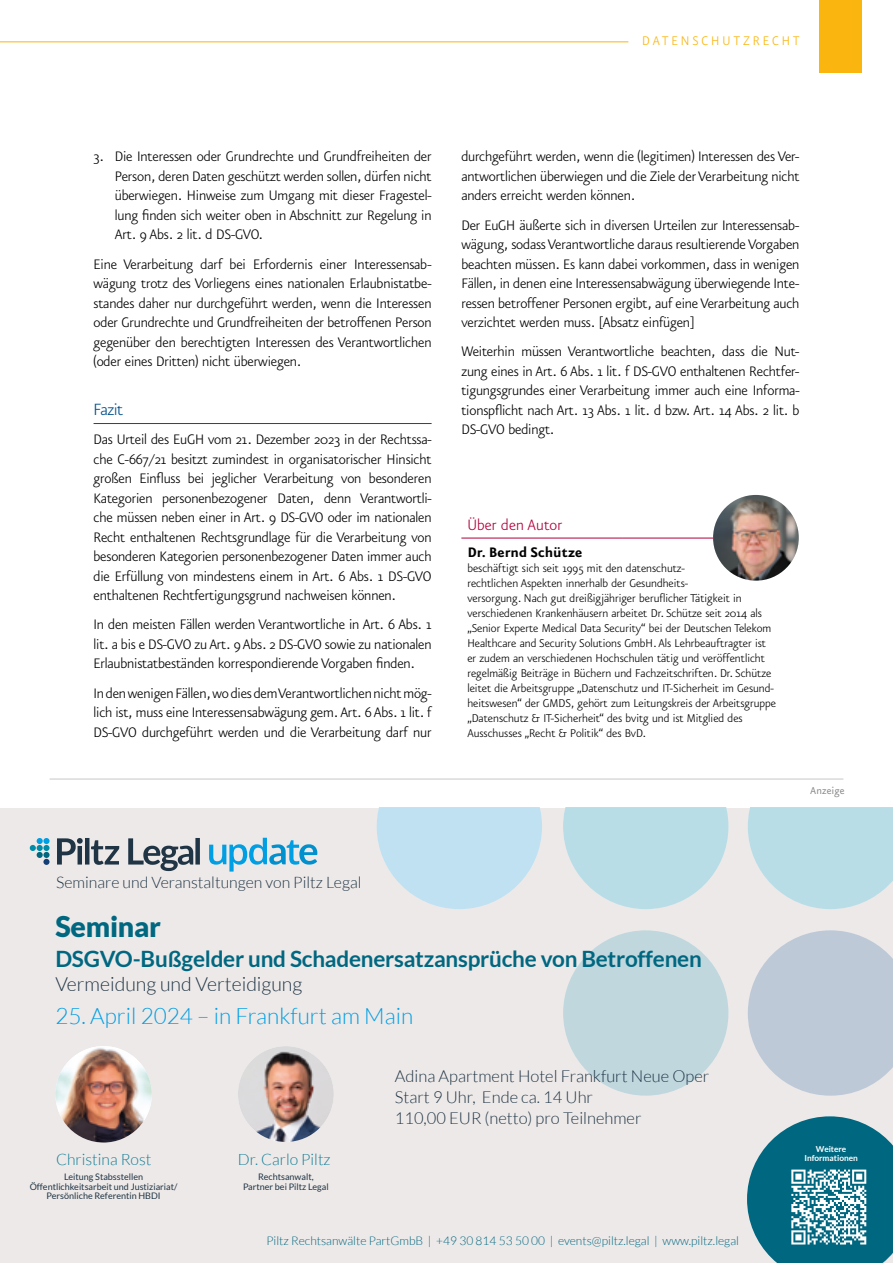
<style>
.page{position:relative;width:893px;height:1263px;background:#fff}
.page>*{position:absolute;margin:0;border:0;box-sizing:border-box;transform-origin:0 0}
.t1{font:900 28.5px "Lato";letter-spacing:-.01em;color:#006780}
.t2{font:700 22.5px "Lato";letter-spacing:-.01em;color:#006780}
.t3{font:300 22.5px "Lato";color:#009ee3}
.t4{font:300 19.5px "Lato";color:#1f3444}
.t5{font:300 19.5px "Eureka Sans Pro";letter-spacing:-.025em;color:#00508c}
.t6{font:300 18px "Eureka Sans Pro";letter-spacing:.005em;color:#b0013c}
.t7{font:300 16.5px/19.5px "Eureka Sans Pro";letter-spacing:-.01em;color:#000;text-align:justify}
.t8{font:300 16.5px/21px "Lato";color:#1f3444}
.t9{font:700 16.5px "Eureka Sans";color:#000}
.t10{font:300 15.9px "Lato";color:#1f3444}
.t11{font:300 15.6px "Lato";color:#107e96}
.t12{font:300 15px "Eureka Sans";letter-spacing:.2em;color:#fab50e}
.t13{font:300 13.5px/15px "Eureka Sans";color:#000}
.t14{font:300 12px "Lato";color:#006780}
.t15{font:12px "Eureka Sans";letter-spacing:.005em;color:#878786}
.t16{font:9px/9.9px "Lato";color:#1f3444;text-align:center}
.t17{font:700 8.25px/9px "Lato";color:#fff;text-align:center}
</style>
<div class="page">
<hr style="left:94px;top:423px;width:338px;height:1px;background:#00508c">
<div style="left:819px;top:0;width:42px;height:73px;background:#fab50e"></div>
<hr style="left:0;top:42px;width:628px;height:1px;background:#fab50e">
<hr style="left:461px;top:538px;width:162px;height:1px;background:#b0013c">
<hr style="left:623px;top:538px;width:159px;height:1px;background:#b0013c">
<img style="left:713px;top:495px;width:86px;height:86px;border-radius:43px">
<hr style="left:50px;top:778px;width:793px;height:2px;background:#dadada">
<div style="left:0;top:808px;width:893px;height:455px;background:#ede9e8"></div>
<svg style="left:563px;top:808px;width:165px;height:101px"></svg>
<svg style="left:377px;top:808px;width:165px;height:101px"></svg>
<svg style="left:748px;top:808px;width:145px;height:101px;background:#bfdee6"></svg>
<svg style="left:748px;top:930px;width:145px;height:166px"></svg>
<div style="left:563px;top:930px;width:165px;height:166px;background:#c0d7de;border-radius:50%"></div>
<img style="left:238px;top:1046px;width:96px;height:96px;border-radius:48px">
<div style="left:43px;top:845px;width:7px;height:6px;background:#008ca9;border-radius:50%"></div>
<div style="left:43px;top:838px;width:7px;height:6px;background:#009ee3;border-radius:50%"></div>
<div style="left:43px;top:852px;width:7px;height:6px;background:#006780;border-radius:50%"></div>
<svg style="left:30px;top:838px;width:13px;height:20px"></svg>
<div style="left:43px;top:859px;width:7px;height:6px;background:#143f76;border-radius:50%"></div>
<svg style="left:57px;top:838px;width:143px;height:33px"></svg>
<svg style="left:209px;top:838px;width:108px;height:33px"></svg>
<img style="left:55px;top:1046px;width:97px;height:96px;border-radius:48px">
<svg style="left:747px;top:1116px;width:146px;height:147px;background:#408b9e"></svg>
<p class="t12" style="left:642px;top:34px;width:159px">DATENSCHUTZRECHT</p>
<p class="t7" style="left:115px;top:147px;width:318px;text-indent:-21px">3. Die Interessen oder Grundrechte und Grundfreiheiten der Person, deren Daten geschützt werden sollen, dürfen nicht überwiegen. Hinweise zum Umgang mit dieser Fragestel&shy;lung finden sich weiter oben in Abschnitt zur Regelung in Art. 9 Abs. 2 lit. d DS-GVO.</p>
<p class="t7" style="left:94px;top:254px;width:340px">Eine Verarbeitung darf bei Erfordernis einer Interessensab&shy;wägung trotz des Vorliegens eines nationalen Erlaubnistatbe&shy;standes daher nur durchgeführt werden, wenn die Interessen oder Grundrechte und Grundfreiheiten der betroffenen Person gegenüber den berechtigten Interessen des Verantwortlichen (oder eines Dritten) nicht überwiegen.</p>
<p class="t5" style="left:94px;top:399px;width:31px">Fazit</p>
<p class="t7" style="left:94px;top:430px;width:340px">Das Urteil des EuGH vom 21. Dezember 2023 in der Rechtssa&shy;che C‑667/21 besitzt zumindest in organisatorischer Hinsicht großen Einfluss bei jeglicher Verarbeitung von besonderen Kategorien personenbezogener Daten, denn Verantwortli&shy;che müssen neben einer in Art. 9 DS-GVO oder im nationalen Recht enthaltenen Rechtsgrundlage für die Verarbeitung von besonderen Kategorien personenbezogener Daten immer auch die Erfüllung von mindestens einem in Art. 6 Abs. 1 DS-GVO enthaltenen Rechtfertigungsgrund nachweisen können.</p>
<p class="t7" style="left:94px;top:615px;width:340px">In den meisten Fällen werden Verantwortliche in Art. 6 Abs. 1 lit. a bis e DS-GVO zu Art. 9 Abs. 2 DS-GVO sowie zu nationalen Erlaubnistatbeständen korrespondierende Vorgaben finden.</p>
<p class="t7" style="left:94px;top:683px;width:340px">In den wenigen Fällen, wo dies dem Verantwortlichen nicht mög&shy;lich ist, muss eine Interessensabwägung gem. Art. 6 Abs. 1 lit. f DS-GVO durchgeführt werden und die Verarbeitung darf nur</p>
<p class="t7" style="left:461px;top:147px;width:340px">durchgeführt werden, wenn die (legitimen) Interessen des Ver&shy;antwortlichen überwiegen und die Ziele der Verarbeitung nicht anders erreicht werden können.</p>
<p class="t7" style="left:461px;top:215px;width:340px">Der EuGH äußerte sich in diversen Urteilen zur Interessensab&shy;wägung, sodass Verantwortliche daraus resultierende Vorgaben beachten müssen. Es kann dabei vorkommen, dass in wenigen Fällen, in denen eine Interessensabwägung überwiegende Inte&shy;ressen betroffener Personen ergibt, auf eine Verarbeitung auch verzichtet werden muss. [Absatz einfügen]</p>
<p class="t7" style="left:461px;top:342px;width:340px">Weiterhin müssen Verantwortliche beachten, dass die Nut&shy;zung eines in Art. 6 Abs. 1 lit. f DS-GVO enthaltenen Rechtfer&shy;tigungsgrundes einer Verarbeitung immer auch eine Informa&shy;tionspflicht nach Art. 13 Abs. 1 lit. d bzw. Art. 14 Abs. 2 lit. b DS-GVO bedingt.</p>
<p class="t6" style="left:467px;top:515px;width:96px">Über den Autor</p>
<p class="t9" style="left:467px;top:544px;width:116px">Dr. Bernd Schütze</p>
<p class="t13" style="left:467px;top:561px;width:310px">beschäftigt sich seit 1995 mit den datenschutz-<br>rechtlichen Aspekten innerhalb der Gesundheits-<br>versorgung. Nach gut dreißigjähriger beruflicher Tätigkeit in verschiedenen Krankenhäusern arbeitet Dr. Schütze seit 2014 als „Senior Experte Medical Data Security“ bei der Deutschen Telekom Healthcare and Security Solutions GmbH. Als Lehrbeauftragter ist er zudem an verschiedenen Hochschulen tätig und veröffentlicht regelmäßig Beiträge in Büchern und Fachzeitschriften. Dr. Schütze leitet die Arbeitsgruppe „Datenschutz und IT-Sicherheit im Gesund&shy;heitswesen“ der GMDS, gehört zum Leitungskreis der Arbeitsgruppe „Datenschutz &amp; IT-Sicherheit“ des bvitg und ist Mitglied des Ausschusses „Recht &amp; Politik“ des BvD.</p>
<p class="t15" style="left:810px;top:785px;width:36px">Anzeige</p>
<p class="t10" style="left:56px;top:873px;width:307px">Seminare und Veranstaltungen von Piltz Legal</p>
<h1 class="t1" style="left:55px;top:910px;width:107px">Seminar</h1>
<h2 class="t2" style="left:55px;top:946px;width:648px">DSGVO-Bußgelder und Schadenersatzansprüche von Betroffenen</h2>
<p class="t4" style="left:55px;top:974px;width:248px">Vermeidung und Verteidigung</p>
<h2 class="t3" style="left:55px;top:1004px;width:359px">25. April 2024 – in Frankfurt am Main</h2>
<p class="t8" style="left:395px;top:1066px;width:316px">Adina Apartment Hotel Frankfurt Neue Oper<br>Start 9 Uhr, Ende ca. 14 Uhr<br>110,00 EUR (netto) pro Teilnehmer</p>
<p class="t11" style="left:56px;top:1151px;width:97px">Christina Rost</p>
<p class="t11" style="left:238px;top:1151px;width:94px">Dr. Carlo Piltz</p>
<p class="t16" style="left:30px;top:1171px;width:149px">Leitung Stabsstellen<br>Öffentlichkeitsarbeit und Justiziariat/<br>Persönliche Referentin HBDI</p>
<p class="t16" style="left:243px;top:1171px;width:87px">Rechtsanwalt,<br>Partner bei Piltz Legal</p>
<p class="t14" style="left:266px;top:1234px;width:474px">Piltz Rechtsanwälte PartGmbB | +49 30 814 53 50 00 | events@piltz.legal | www.piltz.legal</p>
<p class="t17" style="left:804px;top:1144px;width:55px">Weitere<br>Informationen</p>
</div>
